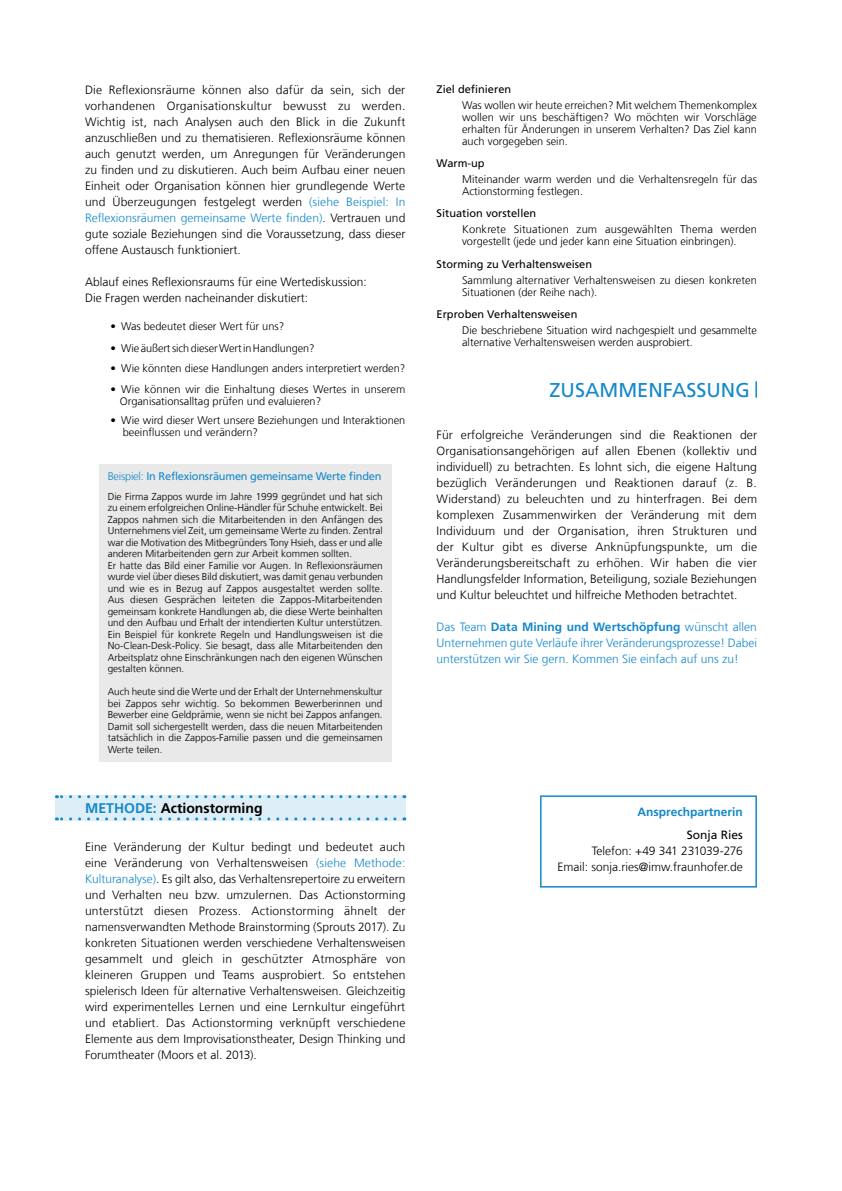
<style>
.page{position:relative;width:842px;height:1191px;background:#fff}
.page>*{position:absolute;margin:0;border:0;box-sizing:border-box;transform-origin:0 0}
.Headline_rechtsbündi{font:20px "Frutiger LT Com";color:#1488ca}
.t1{font:700 14px "Frutiger LT Com";color:#000}
.Fließtext_Blocksatz{font:300 12px/16px "Frutiger LT Com";color:#000;text-align:justify}
.Fließtext_Blocksatz-2{font:300 12px/16px "Frutiger LT Com";color:#1488ca;text-align:justify}
.Fließtext_Blocksatz-3{font:300 12px "Frutiger LT Com";letter-spacing:-.02em;color:#000}
.Fließtext_Blocksatz-4{font:700 12px "Frutiger LT Com";color:#1488ca}
.Fließtext_Blocksatz-5{font:12px "Frutiger LT Com";color:#000}
.Absatzformat_7{font:300 11px/12px "Frutiger LT Com";color:#000}
.t2{font:11px "Frutiger LT Com";color:#000}
.t3{font:11px "Frutiger LT Com";letter-spacing:-.02em;color:#1488ca}
.BeispielTEXT{font:300 10px/11.5px "Frutiger LT Com";color:#000;text-align:justify}
.s1{color:#1488ca}
.s2{font-weight:300}
.s3{font-weight:700}
</style>
<div class="page">
<div style="left:99px;top:463px;width:292px;height:298px;background:#e9e9e9"></div>
<div style="left:55px;top:795px;width:350px;height:25px;background:#deeef7"></div>
<svg style="left:56px;top:795px;width:339px;height:3px"></svg>
<svg style="left:56px;top:817px;width:339px;height:3px"></svg>
<svg style="left:755px;top:381px;width:2px;height:17px"></svg>
<div style="left:540px;top:795px;width:217px;height:92px;border:2px solid #1488ca"></div>
<p class="Fließtext_Blocksatz" style="left:85px;top:82px;width:322px">Die Reflexionsräume können also dafür da sein, sich der vorhandenen Organisationskultur bewusst zu werden.<br>Wichtig ist, nach Analysen auch den Blick in die Zukunft anzuschließen und zu thematisieren. Reflexionsräume können auch genutzt werden, um Anregungen für Veränderungen zu finden und zu diskutieren. Auch beim Aufbau einer neuen Einheit oder Organisation können hier grundlegende Werte und Überzeugungen festgelegt werden <span class="s1">(siehe Beispiel: In Reflexionsräumen gemeinsame Werte finden)</span>. Vertrauen und gute soziale Beziehungen sind die Voraussetzung, dass dieser offene Austausch funktioniert.</p>
<p class="Fließtext_Blocksatz" style="left:85px;top:274px;width:283px">Ablauf eines Reflexionsraums für eine Wertediskussion:</p>
<p class="Fließtext_Blocksatz" style="left:85px;top:290px;width:225px">Die Fragen werden nacheinander diskutiert:</p>
<p class="Absatzformat_7" style="left:111px;top:320px;width:175px">• Was bedeutet dieser Wert für uns?</p>
<p class="Absatzformat_7" style="left:111px;top:342px;width:205px">• Wie äußert sich dieser Wert in Handlungen?</p>
<p class="Absatzformat_7" style="left:111px;top:363px;width:296px">• Wie könnten diese Handlungen anders interpretiert werden?</p>
<p class="Absatzformat_7" style="left:120px;top:383px;width:287px;text-indent:-9px">• Wie können wir die Einhaltung dieses Wertes in unserem<br>Organisationsalltag prüfen und evaluieren?</p>
<p class="Absatzformat_7" style="left:123px;top:415px;width:284px;text-indent:-12px">• Wie wird dieser Wert unsere Beziehungen und Interaktionen beeinflussen und verändern?</p>
<p class="t3" style="left:108px;top:470px;width:275px"><span class="s2">Beispiel:</span> In Reflexionsräumen gemeinsame Werte finden</p>
<p class="BeispielTEXT" style="left:108px;top:491px;width:277px">Die Firma Zappos wurde im Jahre 1999 gegründet und hat sich zu einem erfolgreichen Online-Händler für Schuhe entwickelt. Bei Zappos nahmen sich die Mitarbeitenden in den Anfängen des Unternehmens viel Zeit, um gemeinsame Werte zu finden. Zentral war die Motivation des Mitbegründers Tony Hsieh, dass er und alle anderen Mitarbeitenden gern zur Arbeit kommen sollten.</p>
<p class="BeispielTEXT" style="left:108px;top:560px;width:277px">Er hatte das Bild einer Familie vor Augen. In Reflexionsräumen wurde viel über dieses Bild diskutiert, was damit genau verbunden und wie es in Bezug auf Zappos ausgestaltet werden sollte.<br>Aus diesen Gesprächen leiteten die Zappos-Mitarbeitenden gemeinsam konkrete Handlungen ab, die diese Werte beinhalten und den Aufbau und Erhalt der intendierten Kultur unterstützen.<br>Ein Beispiel für konkrete Regeln und Handlungsweisen ist die No-Clean-Desk-Policy. Sie besagt, dass alle Mitarbeitenden den Arbeitsplatz ohne Einschränkungen nach den eigenen Wünschen gestalten können.</p>
<p class="BeispielTEXT" style="left:108px;top:686px;width:277px">Auch heute sind die Werte und der Erhalt der Unternehmenskultur bei Zappos sehr wichtig. So bekommen Bewerberinnen und Bewerber eine Geldprämie, wenn sie nicht bei Zappos anfangen.<br>Damit soll sichergestellt werden, dass die neuen Mitarbeitenden tatsächlich in die Zappos-Familie passen und die gemeinsamen Werte teilen.</p>
<p class="t1" style="left:85px;top:799px;width:179px"><span class="s1">METHODE:</span> Actionstorming</p>
<p class="Fließtext_Blocksatz" style="left:85px;top:839px;width:322px">Eine Veränderung der Kultur bedingt und bedeutet auch eine Veränderung von Verhaltensweisen <span class="s1">(siehe Methode:<br>Kulturanalyse)</span>. Es gilt also, das Verhaltensrepertoire zu erweitern und Verhalten neu bzw. umzulernen. Das Actionstorming unterstützt diesen Prozess. Actionstorming ähnelt der namensverwandten Methode Brainstorming (Sprouts 2017). Zu konkreten Situationen werden verschiedene Verhaltensweisen gesammelt und gleich in geschützter Atmosphäre von kleineren Gruppen und Teams ausprobiert. So entstehen spielerisch Ideen für alternative Verhaltensweisen. Gleichzeitig wird experimentelles Lernen und eine Lernkultur eingeführt und etabliert. Das Actionstorming verknüpft verschiedene Elemente aus dem Improvisationstheater, Design Thinking und Forumtheater (Moors et al. 2013).</p>
<p class="t2" style="left:437px;top:83px;width:76px">Ziel definieren</p>
<p class="Absatzformat_7" style="left:462px;top:99px;width:296px;text-align:justify">Was wollen wir heute erreichen? Mit welchem Themenkomplex wollen wir uns beschäftigen? Wo möchten wir Vorschläge erhalten für Änderungen in unserem Verhalten? Das Ziel kann auch vorgegeben sein.</p>
<p class="t2" style="left:437px;top:157px;width:50px">Warm-up</p>
<p class="Absatzformat_7" style="left:462px;top:173px;width:296px">Miteinander warm werden und die Verhaltensregeln für das<br>Actionstorming festlegen.</p>
<p class="t2" style="left:437px;top:207px;width:101px">Situation vorstellen</p>
<p class="Absatzformat_7" style="left:462px;top:223px;width:296px">Konkrete Situationen zum ausgewählten Thema werden vorgestellt (jede und jeder kann eine Situation einbringen).</p>
<p class="t2" style="left:437px;top:257px;width:157px">Storming zu Verhaltensweisen</p>
<p class="Absatzformat_7" style="left:462px;top:274px;width:296px">Sammlung alternativer Verhaltensweisen zu diesen konkreten<br>Situationen (der Reihe nach).</p>
<p class="t2" style="left:437px;top:308px;width:142px">Erproben Verhaltensweisen</p>
<p class="Absatzformat_7" style="left:462px;top:324px;width:296px">Die beschriebene Situation wird nachgespielt und gesammelte alternative Verhaltensweisen werden ausprobiert.</p>
<p class="Headline_rechtsbündi" style="left:549px;top:378px;width:202px">ZUSAMMENFASSUNG</p>
<p class="Fließtext_Blocksatz" style="left:437px;top:427px;width:322px">Für erfolgreiche Veränderungen sind die Reaktionen der Organisationsangehörigen auf allen Ebenen (kollektiv und individuell) zu betrachten. Es lohnt sich, die eigene Haltung bezüglich Veränderungen und Reaktionen darauf (z. B.<br>Widerstand) zu beleuchten und zu hinterfragen. Bei dem komplexen Zusammenwirken der Veränderung mit dem Individuum und der Organisation, ihren Strukturen und der Kultur gibt es diverse Anknüpfungspunkte, um die Veränderungsbereitschaft zu erhöhen. Wir haben die vier Handlungsfelder Information, Beteiligung, soziale Beziehungen und Kultur beleuchtet und hilfreiche Methoden betrachtet.</p>
<p class="Fließtext_Blocksatz-2" style="left:437px;top:619px;width:322px">Das Team <span class="s3">Data Mining und Wertschöpfung</span> wünscht allen Unternehmen gute Verläufe ihrer Veränderungsprozesse! Dabei unterstützen wir Sie gern. Kommen Sie einfach auf uns zu!</p>
<p class="Fließtext_Blocksatz-4" style="left:638px;top:804px;width:107px">Ansprechpartnerin</p>
<p class="Fließtext_Blocksatz-5" style="left:687px;top:827px;width:58px">Sonja Ries</p>
<p class="Fließtext_Blocksatz-3" style="left:592px;top:843px;width:152px">Telefon: +49 341 231039-276</p>
<p class="Fließtext_Blocksatz" style="left:557px;top:858px;width:187px">Email: sonja.ries@imw.fraunhofer.de</p>
</div>
